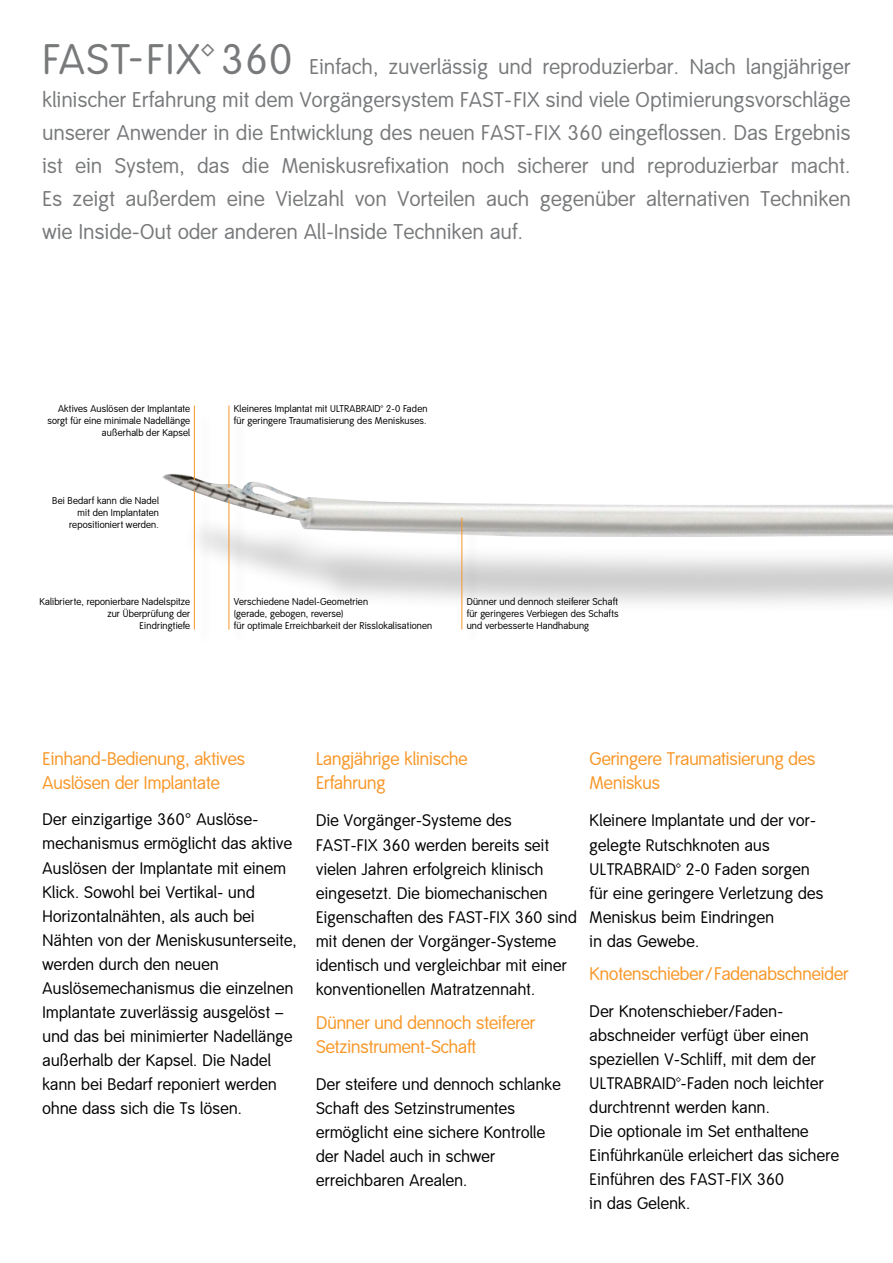
<style>
.page{position:relative;width:893px;height:1263px;background:#fff}
.page>*{position:absolute;margin:0;border:0;box-sizing:border-box;transform-origin:0 0}
.t1{font:21px/33px "Smith&Nephew LF";letter-spacing:.02em;color:#77797b;text-align:justify}
.t2{font:18px/24px "Smith&Nephew LF";color:#f89728}
.t3{font:16.5px/24px "Smith&Nephew LF";letter-spacing:.02em;color:#000}
.t4{font:9.75px/12px "Smith&Nephew LF";letter-spacing:.02em;color:#000;text-align:right}
.s1{font-size:42px}
</style>
<div class="page">
<div style="left:179px;top:435px;width:714px;height:286px;background:#000;opacity:.2"></div>
<img style="left:162px;top:474px;width:731px;height:63px">
<div style="left:196px;top:494px;width:17px;height:153px;background:#000;opacity:.3"></div>
<hr style="left:194px;top:490px;width:1px;height:139px;background:#f89728">
<div style="left:196px;top:409px;width:17px;height:88px;background:#000;opacity:.3"></div>
<hr style="left:194px;top:406px;width:1px;height:74px;background:#f89728">
<div style="left:231px;top:504px;width:17px;height:143px;background:#000;opacity:.3"></div>
<hr style="left:229px;top:500px;width:1px;height:129px;background:#f89728">
<div style="left:464px;top:521px;width:17px;height:126px;background:#000;opacity:.3"></div>
<hr style="left:462px;top:518px;width:1px;height:111px;background:#f89728">
<div style="left:231px;top:409px;width:17px;height:96px;background:#000;opacity:.3"></div>
<hr style="left:229px;top:405px;width:1px;height:83px;background:#f89728">
<p class="t1" style="left:43px;top:51px;width:809px"><span class="s1">FAST-FIX™ 360</span> Einfach, zuverlässig und reproduzierbar. Nach langjähriger klinischer Erfahrung mit dem Vorgängersystem FAST-FIX sind viele Optimierungsvorschläge unserer Anwender in die Entwicklung des neuen FAST-FIX 360 eingeflossen. Das Ergebnis ist ein System, das die Meniskusrefixation noch sicherer und reproduzierbar macht.<br>Es zeigt außerdem eine Vielzahl von Vorteilen auch gegenüber alternativen Techniken wie Inside-Out oder anderen All-Inside Techniken auf.</p>
<p class="t4" style="left:47px;top:403px;width:144px">Aktives Auslösen der Implantate sorgt für eine minimale Nadellänge außerhalb der Kapsel</p>
<p class="t4" style="left:52px;top:495px;width:108px">Bei Bedarf kann die Nadel mit den Implantaten repositioniert werden.</p>
<p class="t4" style="left:39px;top:596px;width:152px">Kalibrierte, reponierbare Nadelspitze zur Überprüfung der<br>Eindringtiefe</p>
<p class="t4" style="left:234px;top:403px;width:195px;text-align:left">Kleineres Implantat mit ULTRABRAID™ 2-0 Faden für geringere Traumatisierung des Meniskuses.</p>
<p class="t4" style="left:234px;top:596px;width:200px;text-align:left">Verschiedene Nadel-Geometrien<br>(gerade, gebogen, reverse)<br>für optimale Erreichbarkeit der Risslokalisationen</p>
<p class="t4" style="left:467px;top:596px;width:153px;text-align:justify">Dünner und dennoch steiferer Schaft für geringeres Verbiegen des Schafts und verbesserte Handhabung</p>
<p class="t2" style="left:43px;top:747px;width:204px">Einhand-Bedienung, aktives<br>Auslösen der Implantate</p>
<p class="t3" style="left:43px;top:808px;width:256px">Der einzigartige 360° Auslöse&shy;mechanismus ermöglicht das aktive<br>Auslösen der Implantate mit einem<br>Klick. Sowohl bei Vertikal- und<br>Horizontalnähten, als auch bei<br>Nähten von der Meniskusunterseite, werden durch den neuen<br>Auslösemechanismus die einzelnen<br>Implantate zuverlässig ausgelöst – und das bei minimierter Nadellänge außerhalb der Kapsel. Die Nadel kann bei Bedarf reponiert werden ohne dass sich die Ts lösen.</p>
<p class="t2" style="left:316px;top:747px;width:153px">Langjährige klinische<br>Erfahrung</p>
<p class="t3" style="left:316px;top:809px;width:262px">Die Vorgänger-Systeme des FAST-FIX 360 werden bereits seit vielen Jahren erfolgreich klinisch eingesetzt. Die biomechanischen Eigenschaften des FAST-FIX 360 sind mit denen der Vorgänger-Systeme identisch und vergleichbar mit einer konventionellen Matratzennaht.</p>
<p class="t2" style="left:316px;top:1011px;width:221px">Dünner und dennoch steiferer<br>Setzinstrument-Schaft</p>
<p class="t3" style="left:316px;top:1072px;width:246px">Der steifere und dennoch schlanke<br>Schaft des Setzinstrumentes ermöglicht eine sichere Kontrolle der Nadel auch in schwer erreichbaren Arealen.</p>
<p class="t2" style="left:590px;top:747px;width:227px">Geringere Traumatisierung des<br>Meniskus</p>
<p class="t3" style="left:590px;top:809px;width:235px">Kleinere Implantate und der vor&shy;gelegte Rutschknoten aus<br>ULTRABRAID™ 2-0 Faden sorgen für eine geringere Verletzung des<br>Meniskus beim Eindringen<br>in das Gewebe.</p>
<p class="t2" style="left:590px;top:962px;width:260px">Knotenschieber/Fadenabschneider</p>
<p class="t3" style="left:590px;top:1000px;width:251px">Der Knotenschieber/Faden&shy;abschneider verfügt über einen speziellen V-Schliff, mit dem der<br>ULTRABRAID™-Faden noch leichter durchtrennt werden kann.<br>Die optionale im Set enthaltene<br>Einführkanüle erleichert das sichere<br>Einführen des FAST-FIX 360<br>in das Gelenk.</p>
</div>
